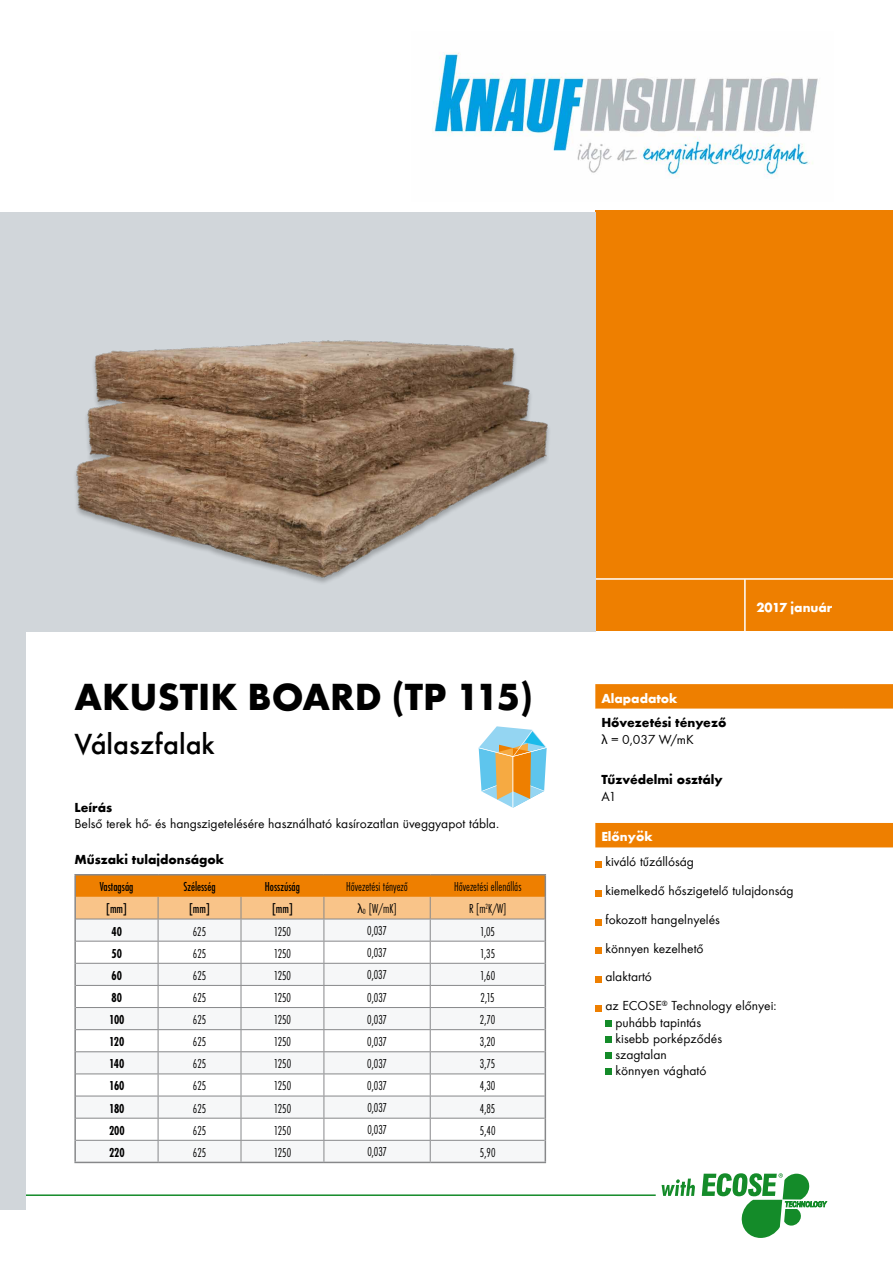
<style>
.page{position:relative;width:893px;height:1263px;background:#fff}
.page>*{position:absolute;margin:0;border:0;box-sizing:border-box;transform-origin:0 0}
.t1{font:700 39px "Futura TEE";color:#000}
.t2{font:500 30px "Futura TEE";color:#000}
.t3{font:13.5px/28.8px "Futura TEE";color:#000}
.t4{font:13.5px "Futura TEE Ligh Cond";color:#000;scale:.9 1}
.t5{font:700 13.5px/16.2px "Futura TEE";color:#000}
.t6{font:500 condensed 13.5px "Futura TEE";color:#000;scale:.9 1}
.t7{font:700 condensed 13.5px "Futura TEE";color:#000;scale:.9 1}
.t8{font:700 13.5px "Futura TEE";color:#fff}
.s1{font-family:"Myriad Pro"}
.s2{font-family:"Myriad Pro";font-weight:400}
.s3{font-weight:400}
</style>
<div class="page">
<div style="left:595px;top:210px;width:298px;height:421px;background:#ee7f00"></div>
<hr style="left:595px;top:578px;width:298px;height:2px;background:#fff">
<hr style="left:744px;top:579px;width:2px;height:53px;background:#fff">
<svg style="left:662px;top:1178px;width:33px;height:18px"></svg>
<svg style="left:702px;top:1173px;width:125px;height:65px"></svg>
<hr style="left:25px;top:1194px;width:631px;height:2px;background:#148b29">
<div style="left:0;top:631px;width:26px;height:579px;background:#d1d6da"></div>
<div style="left:0;top:212px;width:595px;height:419px;background:#d1d6da"></div>
<img style="left:77px;top:340px;width:471px;height:238px">
<svg style="left:479px;top:726px;width:68px;height:82px"></svg>
<div style="left:595px;top:684px;width:298px;height:163px;background:#ee7f00"></div>
<svg style="left:595px;top:709px;width:298px;height:114px"></svg>
<div style="left:595px;top:861px;width:7px;height:6px;background:#ee7f00"></div>
<div style="left:595px;top:890px;width:7px;height:6px;background:#ee7f00"></div>
<div style="left:595px;top:919px;width:7px;height:6px;background:#ee7f00"></div>
<div style="left:595px;top:948px;width:7px;height:6px;background:#ee7f00"></div>
<div style="left:595px;top:976px;width:7px;height:7px;background:#ee7f00"></div>
<div style="left:595px;top:1005px;width:7px;height:7px;background:#ee7f00"></div>
<div style="left:605px;top:1020px;width:7px;height:6px;background:#148b29"></div>
<div style="left:605px;top:1036px;width:7px;height:7px;background:#148b29"></div>
<div style="left:605px;top:1052px;width:7px;height:7px;background:#148b29"></div>
<div style="left:605px;top:1069px;width:7px;height:6px;background:#148b29"></div>
<hr style="left:74px;top:874px;width:84px;height:1px;background:#87888a">
<hr style="left:74px;top:875px;width:2px;height:22px;background:#87888a">
<hr style="left:158px;top:874px;width:83px;height:1px;background:#87888a">
<hr style="left:241px;top:874px;width:83px;height:1px;background:#87888a">
<hr style="left:324px;top:874px;width:106px;height:1px;background:#87888a">
<hr style="left:430px;top:874px;width:116px;height:1px;background:#87888a">
<hr style="left:74px;top:897px;width:2px;height:22px;background:#87888a">
<hr style="left:74px;top:919px;width:2px;height:22px;background:#87888a">
<hr style="left:74px;top:941px;width:2px;height:22px;background:#87888a">
<hr style="left:74px;top:963px;width:2px;height:22px;background:#87888a">
<hr style="left:74px;top:985px;width:2px;height:22px;background:#87888a">
<hr style="left:74px;top:1007px;width:2px;height:23px;background:#87888a">
<hr style="left:74px;top:1030px;width:2px;height:22px;background:#87888a">
<hr style="left:74px;top:1052px;width:2px;height:22px;background:#87888a">
<hr style="left:74px;top:1074px;width:2px;height:22px;background:#87888a">
<hr style="left:74px;top:1096px;width:2px;height:22px;background:#87888a">
<hr style="left:74px;top:1118px;width:2px;height:22px;background:#87888a">
<hr style="left:74px;top:1140px;width:2px;height:22px;background:#87888a">
<hr style="left:74px;top:1162px;width:84px;height:1px;background:#87888a">
<hr style="left:158px;top:1162px;width:83px;height:1px;background:#87888a">
<hr style="left:241px;top:1162px;width:83px;height:1px;background:#87888a">
<hr style="left:324px;top:1162px;width:106px;height:1px;background:#87888a">
<hr style="left:430px;top:1162px;width:116px;height:1px;background:#87888a">
<svg style="left:75px;top:875px;width:471px;height:287px"></svg>
<img style="left:432px;top:52px;width:386px;height:125px">
<h1 class="t1" style="left:74px;top:673px;width:460px">AKUSTIK BOARD (TP 115)</h1>
<h2 class="t2" style="left:74px;top:726px;width:142px">Válaszfalak</h2>
<p class="t5" style="left:74px;top:799px;width:39px">Leírás</p>
<p class="t3" style="left:74px;top:809px;width:426px">Belső terek hő- és hangszigetelésére használható kasírozatlan üveggyapot tábla.</p>
<p class="t5" style="left:74px;top:851px;width:151px">Műszaki tulajdonságok</p>
<p class="t6" style="left:100px;top:879px;width:39px">Vastagság</p>
<p class="t6" style="left:183px;top:879px;width:37px">Szélesség</p>
<p class="t6" style="left:265px;top:879px;width:41px">Hosszúság</p>
<p class="t4" style="left:346px;top:879px;width:70px">Hővezetési tényező</p>
<p class="t4" style="left:454px;top:879px;width:76px">Hővezetési ellenállás</p>
<p class="t6" style="left:106px;top:901px;width:25px">[mm]</p>
<p class="t6" style="left:189px;top:901px;width:25px">[mm]</p>
<p class="t6" style="left:272px;top:901px;width:25px">[mm]</p>
<p class="t4" style="left:358px;top:901px;width:45px"><span class="s1">λ</span><sub>D</sub> [W/mK]</p>
<p class="t4" style="left:469px;top:901px;width:43px">R [m<sup>2</sup>K/W]</p>
<p class="t7" style="left:112px;top:923px;width:13px">40</p>
<p class="t4" style="left:193px;top:923px;width:16px">625</p>
<p class="t4" style="left:274px;top:923px;width:21px">1250</p>
<p class="t4" style="left:367px;top:923px;width:23px">0,037</p>
<p class="t4" style="left:480px;top:923px;width:18px">1,05</p>
<p class="t7" style="left:112px;top:945px;width:13px">50</p>
<p class="t4" style="left:193px;top:945px;width:16px">625</p>
<p class="t4" style="left:274px;top:945px;width:21px">1250</p>
<p class="t4" style="left:367px;top:945px;width:23px">0,037</p>
<p class="t4" style="left:480px;top:945px;width:18px">1,35</p>
<p class="t7" style="left:112px;top:967px;width:13px">60</p>
<p class="t4" style="left:193px;top:967px;width:16px">625</p>
<p class="t4" style="left:274px;top:967px;width:21px">1250</p>
<p class="t4" style="left:367px;top:967px;width:23px">0,037</p>
<p class="t4" style="left:480px;top:967px;width:18px">1,60</p>
<p class="t7" style="left:112px;top:989px;width:13px">80</p>
<p class="t4" style="left:193px;top:990px;width:16px">625</p>
<p class="t4" style="left:274px;top:990px;width:21px">1250</p>
<p class="t4" style="left:367px;top:989px;width:23px">0,037</p>
<p class="t4" style="left:481px;top:990px;width:17px">2,15</p>
<p class="t7" style="left:109px;top:1012px;width:19px">100</p>
<p class="t4" style="left:193px;top:1012px;width:16px">625</p>
<p class="t4" style="left:274px;top:1012px;width:21px">1250</p>
<p class="t4" style="left:367px;top:1011px;width:23px">0,037</p>
<p class="t4" style="left:480px;top:1012px;width:19px">2,70</p>
<p class="t7" style="left:109px;top:1034px;width:18px">120</p>
<p class="t4" style="left:193px;top:1034px;width:16px">625</p>
<p class="t4" style="left:274px;top:1034px;width:21px">1250</p>
<p class="t4" style="left:367px;top:1033px;width:23px">0,037</p>
<p class="t4" style="left:480px;top:1034px;width:19px">3,20</p>
<p class="t7" style="left:109px;top:1056px;width:18px">140</p>
<p class="t4" style="left:193px;top:1056px;width:16px">625</p>
<p class="t4" style="left:274px;top:1056px;width:21px">1250</p>
<p class="t4" style="left:367px;top:1056px;width:23px">0,037</p>
<p class="t4" style="left:480px;top:1056px;width:19px">3,75</p>
<p class="t7" style="left:109px;top:1078px;width:18px">160</p>
<p class="t4" style="left:193px;top:1078px;width:16px">625</p>
<p class="t4" style="left:274px;top:1078px;width:21px">1250</p>
<p class="t4" style="left:367px;top:1078px;width:23px">0,037</p>
<p class="t4" style="left:480px;top:1078px;width:19px">4,30</p>
<p class="t7" style="left:109px;top:1100px;width:19px">180</p>
<p class="t4" style="left:193px;top:1100px;width:16px">625</p>
<p class="t4" style="left:274px;top:1100px;width:21px">1250</p>
<p class="t4" style="left:367px;top:1100px;width:23px">0,037</p>
<p class="t4" style="left:480px;top:1100px;width:19px">4,85</p>
<p class="t7" style="left:109px;top:1122px;width:19px">200</p>
<p class="t4" style="left:193px;top:1122px;width:16px">625</p>
<p class="t4" style="left:274px;top:1122px;width:21px">1250</p>
<p class="t4" style="left:367px;top:1122px;width:23px">0,037</p>
<p class="t4" style="left:480px;top:1122px;width:19px">5,40</p>
<p class="t7" style="left:109px;top:1144px;width:19px">220</p>
<p class="t4" style="left:193px;top:1144px;width:16px">625</p>
<p class="t4" style="left:274px;top:1144px;width:21px">1250</p>
<p class="t4" style="left:367px;top:1144px;width:23px">0,037</p>
<p class="t4" style="left:480px;top:1144px;width:19px">5,90</p>
<p class="t8" style="left:756px;top:599px;width:78px">2017 január</p>
<p class="t8" style="left:601px;top:690px;width:78px">Alapadatok</p>
<p class="t5" style="left:601px;top:714px;width:127px">Hővezetési tényező <span class="s2">λ</span> <span class="s3">= 0,037 W/mK</span></p>
<p class="t5" style="left:601px;top:771px;width:123px">Tűzvédelmi osztály</p>
<p class="t3" style="left:601px;top:782px;width:17px">A1</p>
<p class="t8" style="left:601px;top:828px;width:53px">Előnyök</p>
<p class="t3" style="left:605px;top:847px;width:190px">kiváló tűzállóság<br>kiemelkedő hőszigetelő tulajdonság fokozott hangelnyelés<br>könnyen kezelhető<br>alaktartó<br>az ECOSE<sup>®</sup> Technology előnyei:</p>
<p class="t3" style="left:615px;top:1014px;width:108px;line-height:16.2px">puhább tapintás kisebb porképződés szagtalan<br>könnyen vágható</p>
</div>
